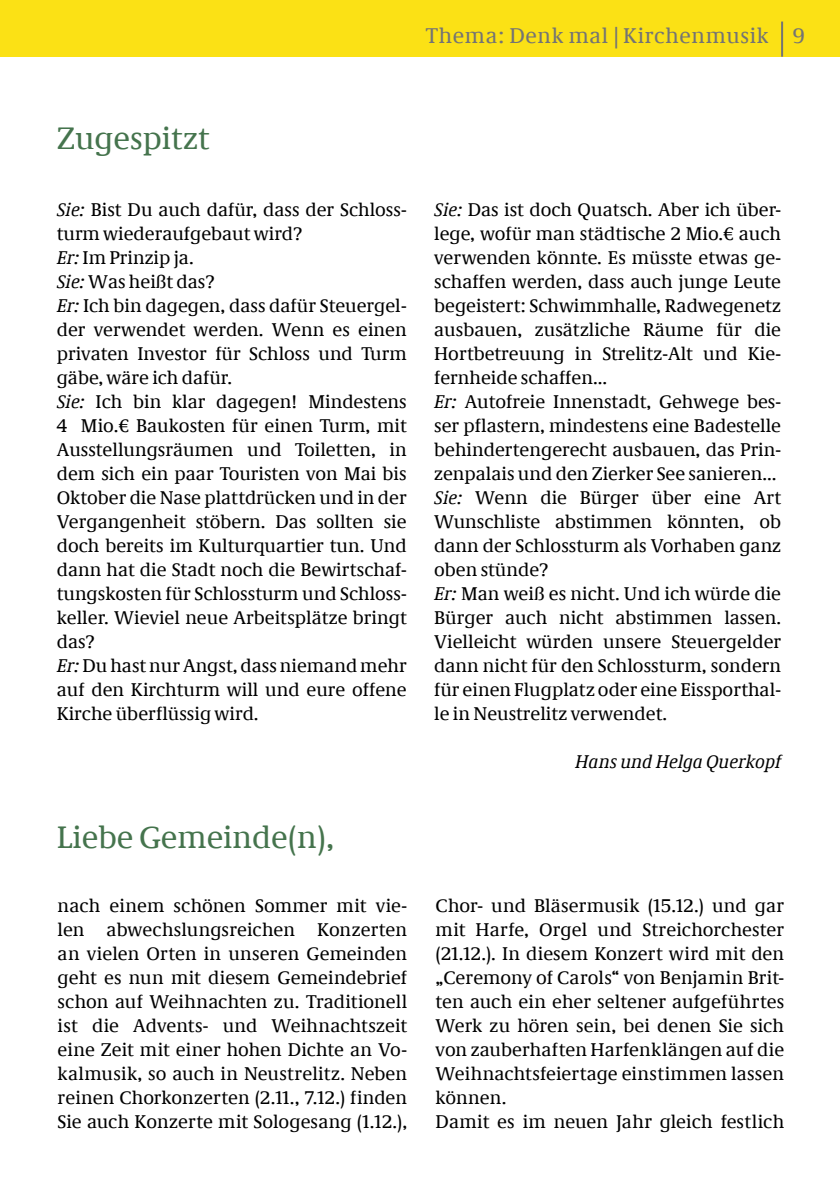
<style>
.page{position:relative;width:840px;height:1191px;background:#fff}
.page>*{position:absolute;margin:0;border:0;box-sizing:border-box;transform-origin:0 0}
.t1{font:32px "Neue Demos";color:#45744d}
.t2{font:22px "Neue Demos";letter-spacing:.03em;color:#747474}
.t3{font:19px/24px "Neue Demos";color:#000}
.t4{font:italic 19px "Neue Demos";color:#000}
.s1{font-weight:700}
.s2{font-style:italic}
</style>
<div class="page">
<div style="left:0;top:0;width:839px;height:57px;background:#fbe115"></div>
<hr style="left:780px;top:22px;width:2px;height:35px;background:#747474">
<h1 class="t1" style="left:57px;top:118px;width:154px">Zugespitzt</h1>
<p class="t2" style="left:425px;top:23px;width:380px">Thema: Denk mal <span class="s1">|</span> Kirchenmusik 9</p>
<p class="t3" style="left:57px;top:197px;width:351px"><span class="s2">Sie:</span> Bist Du auch dafür, dass der Schloss&shy;turm wiederaufgebaut wird?<br><span class="s2">Er:</span> Im Prinzip ja.<br><span class="s2">Sie:</span> Was heißt das?<br><span class="s2">Er:</span> Ich bin dagegen, dass dafür Steuergel&shy;der verwendet werden. Wenn es einen privaten Investor für Schloss und Turm gäbe, wäre ich dafür.<br><span class="s2">Sie:</span> Ich bin klar dagegen! Mindestens 4 Mio.€ Baukosten für einen Turm, mit Ausstellungsräumen und Toiletten, in dem sich ein paar Touristen von Mai bis Oktober die Nase plattdrücken und in der Vergangenheit stöbern. Das sollten sie doch bereits im Kulturquartier tun. Und dann hat die Stadt noch die Bewirtschaf&shy;tungskosten für Schlossturm und Schloss&shy;keller. Wieviel neue Arbeitsplätze bringt das?<br><span class="s2">Er:</span> Du hast nur Angst, dass niemand mehr auf den Kirchturm will und eure offene Kirche überflüssig wird.</p>
<p class="t3" style="left:434px;top:197px;width:348px"><span class="s2">Sie:</span> Das ist doch Quatsch. Aber ich über&shy;lege, wofür man städtische 2 Mio.€ auch verwenden könnte. Es müsste etwas ge&shy;schaffen werden, dass auch junge Leute begeistert: Schwimmhalle, Radwegenetz ausbauen, zusätzliche Räume für die Hortbetreuung in Strelitz-Alt und Kie&shy;fernheide schaffen…<br><span class="s2">Er:</span> Autofreie Innenstadt, Gehwege bes&shy;ser pflastern, mindestens eine Badestelle behindertengerecht ausbauen, das Prin&shy;zenpalais und den Zierker See sanieren… <span class="s2">Sie:</span> Wenn die Bürger über eine Art Wunschliste abstimmen könnten, ob dann der Schlossturm als Vorhaben ganz oben stünde?<br><span class="s2">Er:</span> Man weiß es nicht. Und ich würde die Bürger auch nicht abstimmen lassen.<br>Vielleicht würden unsere Steuergelder dann nicht für den Schlossturm, sondern für einen Flugplatz oder eine Eissporthal&shy;le in Neustrelitz verwendet.</p>
<p class="t4" style="left:575px;top:750px;width:207px">Hans und Helga Querkopf</p>
<h1 class="t1" style="left:57px;top:818px;width:279px">Liebe Gemeinde(n),</h1>
<p class="t3" style="left:58px;top:893px;width:351px;text-align:justify">nach einem schönen Sommer mit vie&shy;len abwechslungsreichen Konzerten an vielen Orten in unseren Gemeinden geht es nun mit diesem Gemeindebrief schon auf Weihnachten zu. Traditionell ist die Advents- und Weihnachtszeit eine Zeit mit einer hohen Dichte an Vo&shy;kalmusik, so auch in Neustrelitz. Neben reinen Chorkonzerten (2.11., 7.12.) finden Sie auch Konzerte mit Sologesang (1.12.),</p>
<p class="t3" style="left:435px;top:893px;width:350px">Chor- und Bläsermusik (15.12.) und gar mit Harfe, Orgel und Streichorchester (21.12.). In diesem Konzert wird mit den „Ceremony of Carols“ von Benjamin Brit&shy;ten auch ein eher seltener aufgeführtes Werk zu hören sein, bei denen Sie sich von zauberhaften Harfenklängen auf die Weihnachtsfeiertage einstimmen lassen können.<br>Damit es im neuen Jahr gleich festlich</p>
</div>
